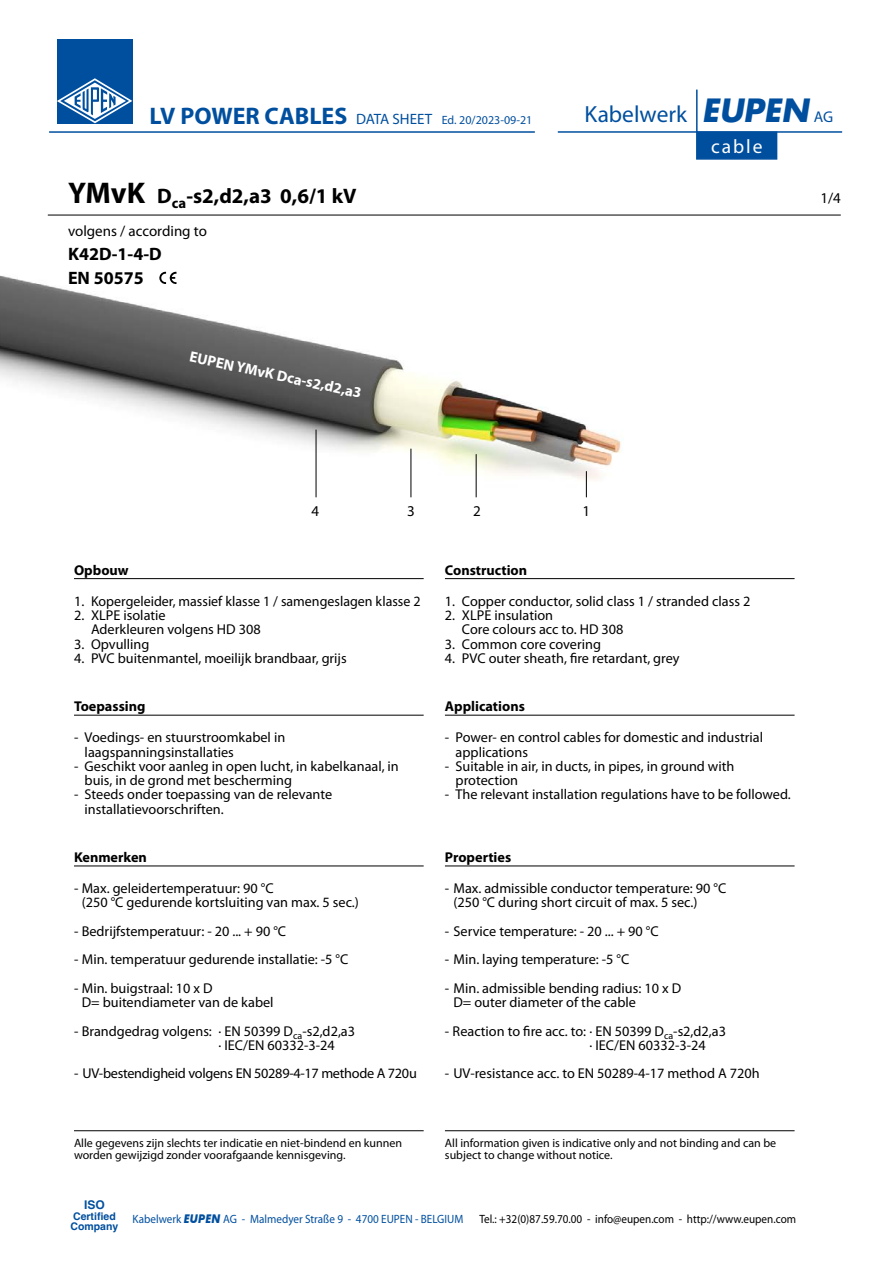
<style>
.page{position:relative;width:893px;height:1263px;background:#fff}
.page>*{position:absolute;margin:0;border:0;box-sizing:border-box;transform-origin:0 0}
.t1{font:23.4px "Myriad";color:#004f9f}
.t2{font:700 21px "Myriad Pro";color:#000}
.t3{font:19.5px "Myriad";letter-spacing:.1em;color:#fff}
.t4{font:700 18px/24px "Myriad Pro";color:#000}
.t5{font:15px "Myriad Pro";color:#000}
.t6{font:700 15px "Myriad Pro";color:#fff}
.t7{font:14.25px/14.2px "Myriad Pro";color:#000}
.t8{font:700 14.25px "Myriad Pro";color:#000}
.t9{font:14.25px "Myriad Pro";letter-spacing:-.02em;color:#000}
.t10{font:12px/12px "Myriad Pro";color:#000}
.t11{font:12px "Myriad Pro";color:#000;scale:.93 1}
.t12{font:12px "Myriad Pro";color:#004f9f;scale:.93 1}
.t13{font:12px "Myriad Pro";color:#004f9f}
.t14{font:700 12px "Helvetica";color:#004f9f}
.t15{font:700 10.5px/10.5px "Helvetica";color:#004f9f}
.s1{font-weight:700;font-size:24px}
.s2{font-size:15px}
.s3{font-family:"Futura";font-weight:700;font-style:italic;font-size:31.2px}
.s4{font-size:15.6px}
.s5{font-size:30px}
.s6{font-family:"Futura BT";font-weight:700;font-style:italic}
</style>
<div class="page">
<img style="left:0;top:131px;width:740px;height:367px">
<hr style="left:316px;top:430px;width:1px;height:67px;background:#000">
<hr style="left:411px;top:449px;width:1px;height:48px;background:#000">
<hr style="left:476px;top:454px;width:1px;height:43px;background:#000">
<svg style="left:586px;top:471px;width:1px;height:26px"></svg>
<svg style="left:695px;top:89px;width:83px;height:71px"></svg>
<hr style="left:558px;top:131px;width:284px;height:2px;background:#004f9f">
<hr style="left:49px;top:131px;width:486px;height:2px;background:#004f9f">
<hr style="left:34px;top:265px;width:800px;height:1px;background:#004f9f">
<div style="left:57px;top:39px;width:75px;height:85px;background:#004f9f"></div>
<svg style="left:57px;top:78px;width:75px;height:45px"></svg>
<hr style="left:74px;top:578px;width:350px;height:1px;background:#000">
<hr style="left:74px;top:715px;width:350px;height:1px;background:#000">
<hr style="left:74px;top:865px;width:350px;height:1px;background:#000">
<hr style="left:74px;top:1130px;width:350px;height:1px;background:#000">
<hr style="left:445px;top:578px;width:350px;height:1px;background:#000">
<hr style="left:445px;top:715px;width:350px;height:1px;background:#000">
<hr style="left:445px;top:865px;width:350px;height:1px;background:#000">
<hr style="left:445px;top:1130px;width:350px;height:1px;background:#000">
<hr style="left:48px;top:215px;width:793px;height:1px;background:#000">
<svg style="left:159px;top:272px;width:17px;height:12px"></svg>
<p class="t13" style="left:150px;top:112px;width:384px"><span class="s1">LV POWER CABLES</span> <span class="s2">DATA SHEET</span> Ed. 20/2023-09-21</p>
<h1 class="t1" style="left:585px;top:102px;width:250px">Kabelwerk <span class="s3">EUPEN</span> <span class="s4">AG</span></h1>
<h2 class="t2" style="left:68px;top:182px;width:290px"><span class="s5">YMvK</span> D<sub>ca</sub>-s2,d2,a3 0,6/1 kV</h2>
<p class="t5" style="left:68px;top:222px;width:140px">volgens / according to</p>
<p class="t4" style="left:68px;top:241px;width:95px">K42D-1-4-D<br>EN 50575</p>
<p class="t6" style="left:192px;top:347px;width:177px;rotate:12deg">EUPEN YMvK Dca-s2,d2,a3</p>
<h3 class="t3" style="left:711px;top:136px;width:53px">cable</h3>
<p class="t5" style="left:820px;top:189px;width:22px">1/4</p>
<p class="t5" style="left:311px;top:502px;width:9px">4</p>
<p class="t5" style="left:407px;top:502px;width:9px">3</p>
<p class="t5" style="left:473px;top:502px;width:9px">2</p>
<p class="t5" style="left:582px;top:502px;width:9px">1</p>
<p class="t8" style="left:74px;top:560px;width:56px">Opbouw</p>
<p class="t7" style="left:74px;top:594px;width:348px">1. Kopergeleider, massief klasse 1 / samengeslagen klasse 2</p>
<p class="t7" style="left:91px;top:608px;width:171px;text-indent:-17px">2. XLPE isolatie<br>Aderkleuren volgens HD 308</p>
<p class="t7" style="left:74px;top:636px;width:77px">3. Opvulling</p>
<p class="t7" style="left:74px;top:651px;width:274px">4. PVC buitenmantel, moeilijk brandbaar, grijs</p>
<p class="t8" style="left:74px;top:697px;width:73px">Toepassing</p>
<p class="t7" style="left:85px;top:730px;width:202px;text-indent:-11px">- Voedings- en stuurstroomkabel in laagspanningsinstallaties</p>
<p class="t7" style="left:85px;top:759px;width:316px;text-indent:-11px">- Geschikt voor aanleg in open lucht, in kabelkanaal, in buis, in de grond met bescherming</p>
<p class="t7" style="left:85px;top:787px;width:249px;text-indent:-11px">- Steeds onder toepassing van de relevante installatievoorschriften.</p>
<p class="t8" style="left:74px;top:848px;width:74px">Kenmerken</p>
<p class="t7" style="left:82px;top:881px;width:279px;text-indent:-8px">- Max. geleidertemperatuur: 90 °C<br>(250 °C gedurende kortsluiting van max. 5 sec.)</p>
<p class="t7" style="left:74px;top:924px;width:214px">- Bedrijfstemperatuur: - 20 ... + 90 °C</p>
<p class="t7" style="left:74px;top:952px;width:276px">- Min. temperatuur gedurende installatie: -5 °C</p>
<p class="t7" style="left:82px;top:981px;width:193px;text-indent:-8px">- Min. buigstraal: 10 x D<br>D= buitendiameter van de kabel</p>
<p class="t7" style="left:219px;top:1023px;width:138px;text-indent:-145px">- Brandgedrag volgens: · EN 50399 D<sub>ca</sub>-s2,d2,a3 · IEC/EN 60332-3-24</p>
<p class="t9" style="left:74px;top:1065px;width:344px">- UV-bestendigheid volgens EN 50289-4-17 methode A 720u</p>
<p class="t10" style="left:74px;top:1137px;width:330px">Alle gegevens zijn slechts ter indicatie en niet-bindend en kunnen worden gewijzigd zonder voorafgaande kennisgeving.</p>
<p class="t8" style="left:445px;top:560px;width:84px">Construction</p>
<p class="t7" style="left:445px;top:594px;width:307px">1. Copper conductor, solid class 1 / stranded class 2</p>
<p class="t7" style="left:462px;top:608px;width:163px;text-indent:-17px">2. XLPE insulation<br>Core colours acc to. HD 308</p>
<p class="t7" style="left:445px;top:636px;width:158px">3. Common core covering</p>
<p class="t7" style="left:445px;top:651px;width:236px">4. PVC outer sheath, fire retardant, grey</p>
<p class="t8" style="left:445px;top:697px;width:81px">Applications</p>
<p class="t7" style="left:456px;top:730px;width:309px;text-indent:-11px">- Power- en control cables for domestic and industrial applications</p>
<p class="t7" style="left:456px;top:759px;width:280px;text-indent:-11px">- Suitable in air, in ducts, in pipes, in ground with protection</p>
<p class="t7" style="left:445px;top:787px;width:347px">- The relevant installation regulations have to be followed.</p>
<p class="t8" style="left:445px;top:848px;width:68px">Properties</p>
<p class="t7" style="left:453px;top:881px;width:274px;text-indent:-9px">- Max. admissible conductor temperature: 90 °C (250 °C during short circuit of max. 5 sec.)</p>
<p class="t7" style="left:445px;top:924px;width:215px">- Service temperature: - 20 ... + 90 °C</p>
<p class="t7" style="left:445px;top:952px;width:186px">- Min. laying temperature: -5 °C</p>
<p class="t7" style="left:453px;top:981px;width:229px;text-indent:-9px">- Min. admissible bending radius: 10 x D<br>D= outer diameter of the cable</p>
<p class="t7" style="left:589px;top:1023px;width:138px;text-indent:-145px">- Reaction to fire acc. to: · EN 50399 D<sub>ca</sub>-s2,d2,a3 · IEC/EN 60332-3-24</p>
<p class="t7" style="left:445px;top:1066px;width:316px">- UV-resistance acc. to EN 50289-4-17 method A 720h</p>
<p class="t10" style="left:445px;top:1137px;width:333px">All information given is indicative only and not binding and can be subject to change without notice.</p>
<p class="t14" style="left:84px;top:1198px;width:22px">ISO</p>
<p class="t15" style="left:71px;top:1212px;width:49px">Certified<br>Company</p>
<p class="t12" style="left:133px;top:1211px;width:357px">Kabelwerk <span class="s6">EUPEN</span> AG - Malmedyer Straße 9 - 4700 EUPEN - BELGIUM</p>
<p class="t11" style="left:479px;top:1211px;width:342px">Tel.: +32(0)87.59.70.00 - info@eupen.com - http://www.eupen.com</p>
</div>
